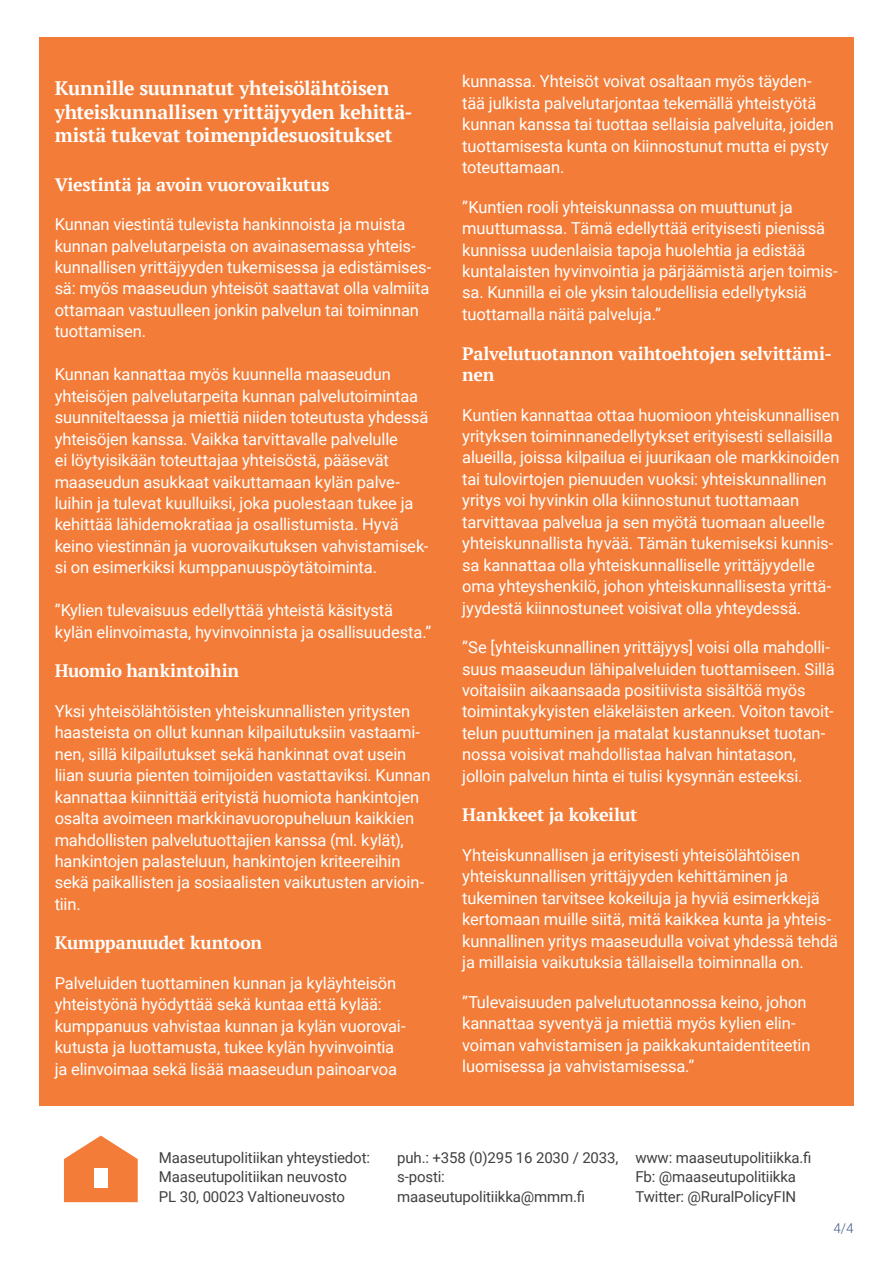
<style>
.page{position:relative;width:893px;height:1263px;background:#fff}
.page>*{position:absolute;margin:0;border:0;box-sizing:border-box;transform-origin:0 0}
.H2_valkoinen{font:700 19.5px/23.4px "PT Serif";letter-spacing:-.015em;color:#fff}
.H3_valk{font:700 18px/21.6px "PT Serif";letter-spacing:-.02em;color:#fff}
.Leipäteksti_valk{font:16.5px/21.5px "Roboto";letter-spacing:-.01em;color:#fff}
.Yhteystiedot{font:15px "Roboto";letter-spacing:-.01em;color:#404040}
.t1{font:300 13.5px "Roboto";color:#405e85}
</style>
<div class="page">
<div style="left:39px;top:38px;width:815px;height:1068px;background:#f27c38"></div>
<svg style="left:64px;top:1135px;width:74px;height:67px"></svg>
<div style="left:94px;top:1168px;width:14px;height:19px;background:#fff"></div>
<h2 class="H2_valkoinen" style="left:55px;top:76px;width:359px">Kunnille suunnatut yhteisölähtöisen yhteiskunnallisen yrittäjyyden kehittä&shy;mistä tukevat toimenpidesuositukset</h2>
<h3 class="H3_valk" style="left:55px;top:173px;width:276px">Viestintä ja avoin vuorovaikutus</h3>
<p class="Leipäteksti_valk" style="left:55px;top:213px;width:378px">Kunnan viestintä tulevista hankinnoista ja muista kunnan palvelutarpeista on avainasemassa yhteis&shy;kunnallisen yrittäjyyden tukemisessa ja edistämises&shy;sä: myös maaseudun yhteisöt saattavat olla valmiita ottamaan vastuulleen jonkin palvelun tai toiminnan tuottamisen.</p>
<p class="Leipäteksti_valk" style="left:55px;top:363px;width:375px">Kunnan kannattaa myös kuunnella maaseudun yhteisöjen palvelutarpeita kunnan palvelutoimintaa suunniteltaessa ja miettiä niiden toteutusta yhdessä yhteisöjen kanssa. Vaikka tarvittavalle palvelulle<br>ei löytyisikään toteuttajaa yhteisöstä, pääsevät maaseudun asukkaat vaikuttamaan kylän palve&shy;luihin ja tulevat kuulluiksi, joka puolestaan tukee ja kehittää lähidemokratiaa ja osallistumista. Hyvä keino viestinnän ja vuorovaikutuksen vahvistamisek&shy;si on esimerkiksi kumppanuuspöytätoiminta.</p>
<p class="Leipäteksti_valk" style="left:55px;top:599px;width:378px">”Kylien tulevaisuus edellyttää yhteistä käsitystä kylän elinvoimasta, hyvinvoinnista ja osallisuudesta.”</p>
<h3 class="H3_valk" style="left:55px;top:660px;width:186px">Huomio hankintoihin</h3>
<p class="Leipäteksti_valk" style="left:55px;top:700px;width:377px">Yksi yhteisölähtöisten yhteiskunnallisten yritysten haasteista on ollut kunnan kilpailutuksiin vastaami&shy;nen, sillä kilpailutukset sekä hankinnat ovat usein liian suuria pienten toimijoiden vastattaviksi. Kunnan kannattaa kiinnittää erityistä huomiota hankintojen osalta avoimeen markkinavuoropuheluun kaikkien mahdollisten palvelutuottajien kanssa (ml. kylät), hankintojen palasteluun, hankintojen kriteereihin sekä paikallisten ja sosiaalisten vaikutusten arvioin&shy;tiin.</p>
<h3 class="H3_valk" style="left:55px;top:932px;width:209px">Kumppanuudet kuntoon</h3>
<p class="Leipäteksti_valk" style="left:55px;top:972px;width:353px">Palveluiden tuottaminen kunnan ja kyläyhteisön yhteistyönä hyödyttää sekä kuntaa että kylää: kumppanuus vahvistaa kunnan ja kylän vuorovai&shy;kutusta ja luottamusta, tukee kylän hyvinvointia ja elinvoimaa sekä lisää maaseudun painoarvoa</p>
<p class="Leipäteksti_valk" style="left:462px;top:70px;width:373px">kunnassa. Yhteisöt voivat osaltaan myös täyden&shy;tää julkista palvelutarjontaa tekemällä yhteistyötä kunnan kanssa tai tuottaa sellaisia palveluita, joiden tuottamisesta kunta on kiinnostunut mutta ei pysty toteuttamaan.</p>
<p class="Leipäteksti_valk" style="left:462px;top:195px;width:377px">”Kuntien rooli yhteiskunnassa on muuttunut ja muuttumassa. Tämä edellyttää erityisesti pienissä kunnissa uudenlaisia tapoja huolehtia ja edistää kuntalaisten hyvinvointia ja pärjäämistä arjen toimis&shy;sa. Kunnilla ei ole yksin taloudellisia edellytyksiä tuottamalla näitä palveluja.”</p>
<h3 class="H3_valk" style="left:462px;top:342px;width:371px">Palvelutuotannon vaihtoehtojen selvittämi&shy;nen</h3>
<p class="Leipäteksti_valk" style="left:462px;top:403px;width:379px">Kuntien kannattaa ottaa huomioon yhteiskunnallisen yrityksen toiminnanedellytykset erityisesti sellaisilla alueilla, joissa kilpailua ei juurikaan ole markkinoiden tai tulovirtojen pienuuden vuoksi: yhteiskunnallinen yritys voi hyvinkin olla kiinnostunut tuottamaan tarvittavaa palvelua ja sen myötä tuomaan alueelle yhteiskunnallista hyvää. Tämän tukemiseksi kunnis&shy;sa kannattaa olla yhteiskunnalliselle yrittäjyydelle oma yhteyshenkilö, johon yhteiskunnallisesta yrittä&shy;jyydestä kiinnostuneet voisivat olla yhteydessä.</p>
<p class="Leipäteksti_valk" style="left:462px;top:636px;width:374px">”Se [yhteiskunnallinen yrittäjyys] voisi olla mahdolli&shy;suus maaseudun lähipalveluiden tuottamiseen. Sillä voitaisiin aikaansaada positiivista sisältöä myös toimintakykyisten eläkeläisten arkeen. Voiton tavoit&shy;telun puuttuminen ja matalat kustannukset tuotan&shy;nossa voisivat mahdollistaa halvan hintatason, jolloin palvelun hinta ei tulisi kysynnän esteeksi.</p>
<h3 class="H3_valk" style="left:462px;top:804px;width:177px">Hankkeet ja kokeilut</h3>
<p class="Leipäteksti_valk" style="left:462px;top:844px;width:377px">Yhteiskunnallisen ja erityisesti yhteisölähtöisen yhteiskunnallisen yrittäjyyden kehittäminen ja tukeminen tarvitsee kokeiluja ja hyviä esimerkkejä kertomaan muille siitä, mitä kaikkea kunta ja yhteis&shy;kunnallinen yritys maaseudulla voivat yhdessä tehdä ja millaisia vaikutuksia tällaisella toiminnalla on.</p>
<p class="Leipäteksti_valk" style="left:462px;top:990px;width:350px">”Tulevaisuuden palvelutuotannossa keino, johon kannattaa syventyä ja miettiä myös kylien elin&shy;voiman vahvistamisen ja paikkakuntaidentiteetin luomisessa ja vahvistamisessa.”</p>
<p class="Yhteystiedot" style="left:159px;top:1147px;width:213px">Maaseutupolitiikan yhteystiedot:</p>
<p class="Yhteystiedot" style="left:159px;top:1166px;width:190px">Maaseutupolitiikan neuvosto</p>
<p class="Yhteystiedot" style="left:159px;top:1186px;width:188px">PL 30, 00023 Valtioneuvosto</p>
<p class="Yhteystiedot" style="left:397px;top:1147px;width:223px">puh.: +358 (0)295 16 2030 / 2033,</p>
<p class="Yhteystiedot" style="left:397px;top:1166px;width:49px">s-posti:</p>
<p class="Yhteystiedot" style="left:397px;top:1186px;width:190px">maaseutupolitiikka@mmm.fi</p>
<p class="Yhteystiedot" style="left:635px;top:1147px;width:178px">www: maaseutupolitiikka.fi</p>
<p class="Yhteystiedot" style="left:635px;top:1166px;width:162px">Fb: @maaseutupolitiikka</p>
<p class="Yhteystiedot" style="left:635px;top:1186px;width:162px">Twitter: @RuralPolicyFIN</p>
<p class="t1" style="left:833px;top:1218px;width:22px">4/4</p>
</div>
